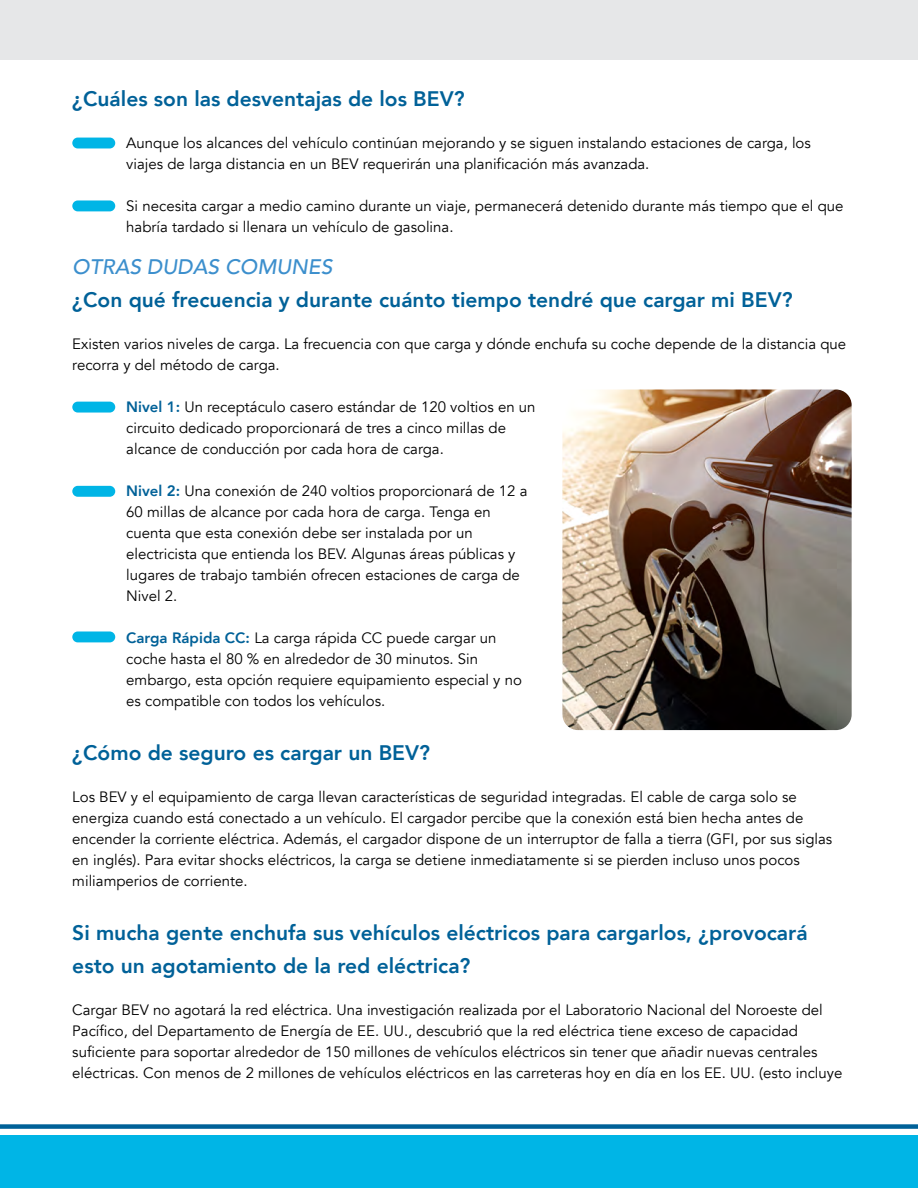
<style>
.page{position:relative;width:918px;height:1188px;background:#fff}
.page>*{position:absolute;margin:0;border:0;box-sizing:border-box;transform-origin:0 0}
.t1{font:800 21px/33px "Avenir";color:#006198}
.t2{font:italic 500 21px "Avenir";color:#3c8fcd}
.t3{font:15px/21px "Avenir";color:#000}
.s1{font-weight:800;color:#006198}
</style>
<div class="page">
<div style="left:0;top:0;width:918px;height:60px;background:#e6e7e8"></div>
<div style="left:0;top:1135px;width:918px;height:53px;background:#00b5e6"></div>
<div style="left:0;top:1124px;width:918px;height:5px;background:#006198"></div>
<img style="left:562px;top:390px;width:290px;height:340px">
<div style="left:72px;top:138px;width:43px;height:10px;background:#00b5e6;border-radius:5px"></div>
<div style="left:72px;top:200px;width:43px;height:11px;background:#00b5e6;border-radius:5px"></div>
<div style="left:72px;top:402px;width:43px;height:11px;background:#00b5e6;border-radius:5px"></div>
<div style="left:72px;top:486px;width:43px;height:11px;background:#00b5e6;border-radius:5px"></div>
<div style="left:72px;top:631px;width:43px;height:11px;background:#00b5e6;border-radius:5px"></div>
<h1 class="t1" style="left:72px;top:82px;width:394px">¿Cuáles son las desventajas de los BEV?</h1>
<p class="t3" style="left:126px;top:133px;width:686px">Aunque los alcances del vehículo continúan mejorando y se siguen instalando estaciones de carga, los viajes de larga distancia en un BEV requerirán una planificación más avanzada.</p>
<p class="t3" style="left:126px;top:196px;width:719px">Si necesita cargar a medio camino durante un viaje, permanecerá detenido durante más tiempo que el que habría tardado si llenara un vehículo de gasolina.</p>
<h1 class="t2" style="left:72px;top:254px;width:262px">OTRAS DUDAS COMUNES</h1>
<h1 class="t1" style="left:72px;top:283px;width:722px">¿Con qué frecuencia y durante cuánto tiempo tendré que cargar mi BEV?</h1>
<p class="t3" style="left:72px;top:334px;width:775px">Existen varios niveles de carga. La frecuencia con que carga y dónde enchufa su coche depende de la distancia que recorra y del método de carga.</p>
<p class="t3" style="left:126px;top:397px;width:411px"><span class="s1">Nivel 1:</span> Un receptáculo casero estándar de 120 voltios en un circuito dedicado proporcionará de tres a cinco millas de alcance de conducción por cada hora de carga.</p>
<p class="t3" style="left:126px;top:481px;width:403px"><span class="s1">Nivel 2:</span> Una conexión de 240 voltios proporcionará de 12 a 60 millas de alcance por cada hora de carga. Tenga en cuenta que esta conexión debe ser instalada por un electricista que entienda los BEV. Algunas áreas públicas y lugares de trabajo también ofrecen estaciones de carga de Nivel 2.</p>
<p class="t3" style="left:126px;top:628px;width:397px"><span class="s1">Carga Rápida CC:</span> La carga rápida CC puede cargar un coche hasta el 80 % en alrededor de 30 minutos. Sin embargo, esta opción requiere equipamiento especial y no es compatible con todos los vehículos.</p>
<h1 class="t1" style="left:72px;top:736px;width:359px">¿Cómo de seguro es cargar un BEV?</h1>
<p class="t3" style="left:72px;top:787px;width:761px">Los BEV y el equipamiento de carga llevan características de seguridad integradas. El cable de carga solo se energiza cuando está conectado a un vehículo. El cargador percibe que la conexión está bien hecha antes de encender la corriente eléctrica. Además, el cargador dispone de un interruptor de falla a tierra (GFI, por sus siglas en inglés). Para evitar shocks eléctricos, la carga se detiene inmediatamente si se pierden incluso unos pocos miliamperios de corriente.</p>
<h1 class="t1" style="left:72px;top:916px;width:737px">Si mucha gente enchufa sus vehículos eléctricos para cargarlos, ¿provocará esto un agotamiento de la red eléctrica?</h1>
<p class="t3" style="left:72px;top:1000px;width:772px">Cargar BEV no agotará la red eléctrica. Una investigación realizada por el Laboratorio Nacional del Noroeste del Pacífico, del Departamento de Energía de EE. UU., descubrió que la red eléctrica tiene exceso de capacidad suficiente para soportar alrededor de 150 millones de vehículos eléctricos sin tener que añadir nuevas centrales eléctricas. Con menos de 2 millones de vehículos eléctricos en las carreteras hoy en día en los EE. UU. (esto incluye</p>
</div>
